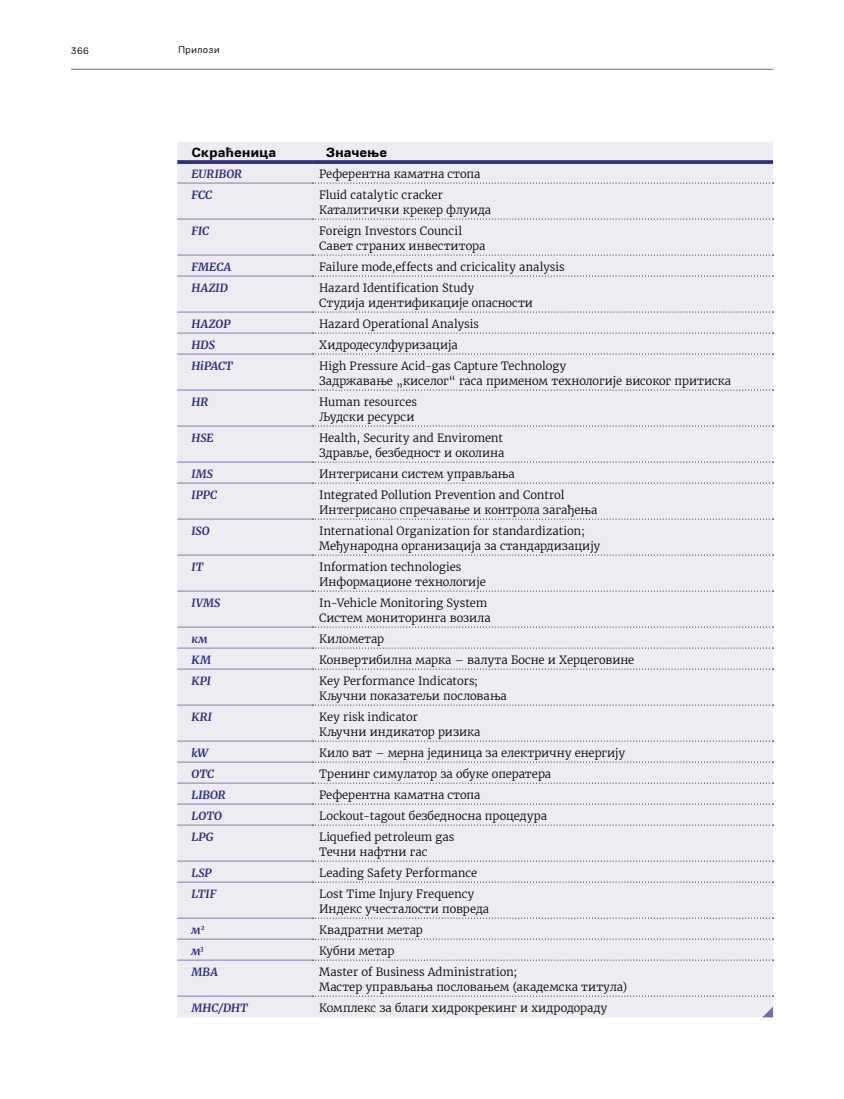
<style>
.page{position:relative;width:844px;height:1099px;background:#fff}
.page>*{position:absolute;margin:0;border:0;box-sizing:border-box;transform-origin:0 0}
.t1{font:700 13.75px "PF Encore Sans Pro";letter-spacing:.02em;color:#000}
.t2{font:300 11.25px/15px "Merriweather";color:#000}
.t3{font:italic 700 11.25px "Merriweather";letter-spacing:.01em;color:#2f2e7e}
.t4{font:10px "PF Encore Sans Pro";letter-spacing:.055em;color:#000}
</style>
<div class="page">
<hr style="left:71px;top:69px;width:701px;height:1px;background:#6863ac">
<div style="left:177px;top:142px;width:595px;height:875px;background:#edecf3"></div>
<hr style="left:177px;top:219px;width:135px;height:1px;background:#867eae">
<hr style="left:177px;top:255px;width:135px;height:1px;background:#867eae">
<hr style="left:177px;top:276px;width:135px;height:1px;background:#867eae">
<hr style="left:177px;top:312px;width:135px;height:1px;background:#867eae">
<hr style="left:177px;top:333px;width:135px;height:1px;background:#867eae">
<hr style="left:177px;top:354px;width:135px;height:1px;background:#867eae">
<hr style="left:177px;top:390px;width:135px;height:1px;background:#867eae">
<hr style="left:177px;top:426px;width:135px;height:1px;background:#867eae">
<hr style="left:177px;top:462px;width:135px;height:1px;background:#867eae">
<svg style="left:312px;top:218px;width:461px;height:1px"></svg>
<svg style="left:312px;top:254px;width:461px;height:1px"></svg>
<svg style="left:312px;top:275px;width:461px;height:1px"></svg>
<svg style="left:312px;top:311px;width:461px;height:1px"></svg>
<svg style="left:177px;top:160px;width:135px;height:4px"></svg>
<svg style="left:312px;top:160px;width:460px;height:4px"></svg>
<svg style="left:312px;top:332px;width:461px;height:1px"></svg>
<svg style="left:312px;top:353px;width:461px;height:1px"></svg>
<svg style="left:312px;top:389px;width:461px;height:1px"></svg>
<svg style="left:312px;top:425px;width:461px;height:1px"></svg>
<hr style="left:177px;top:483px;width:135px;height:1px;background:#867eae">
<hr style="left:177px;top:519px;width:135px;height:1px;background:#867eae">
<hr style="left:177px;top:554px;width:135px;height:1px;background:#867eae">
<hr style="left:177px;top:590px;width:135px;height:1px;background:#867eae">
<hr style="left:177px;top:626px;width:135px;height:1px;background:#867eae">
<hr style="left:177px;top:647px;width:135px;height:1px;background:#867eae">
<hr style="left:177px;top:668px;width:135px;height:1px;background:#867eae">
<hr style="left:177px;top:704px;width:135px;height:1px;background:#867eae">
<hr style="left:177px;top:740px;width:135px;height:1px;background:#867eae">
<hr style="left:177px;top:761px;width:135px;height:1px;background:#867eae">
<hr style="left:177px;top:782px;width:135px;height:1px;background:#867eae">
<hr style="left:177px;top:803px;width:135px;height:1px;background:#867eae">
<hr style="left:177px;top:824px;width:135px;height:1px;background:#867eae">
<hr style="left:177px;top:938px;width:135px;height:1px;background:#867eae">
<hr style="left:177px;top:959px;width:135px;height:1px;background:#867eae">
<hr style="left:177px;top:995px;width:135px;height:1px;background:#867eae">
<hr style="left:177px;top:860px;width:135px;height:1px;background:#867eae">
<hr style="left:177px;top:881px;width:135px;height:1px;background:#867eae">
<hr style="left:177px;top:917px;width:135px;height:1px;background:#867eae">
<hr style="left:177px;top:183px;width:135px;height:1px;background:#867eae">
<svg style="left:312px;top:461px;width:461px;height:1px"></svg>
<svg style="left:312px;top:482px;width:461px;height:1px"></svg>
<svg style="left:312px;top:518px;width:461px;height:1px"></svg>
<svg style="left:312px;top:554px;width:461px;height:1px"></svg>
<svg style="left:312px;top:590px;width:461px;height:1px"></svg>
<svg style="left:312px;top:626px;width:461px;height:1px"></svg>
<svg style="left:312px;top:647px;width:461px;height:1px"></svg>
<svg style="left:312px;top:668px;width:461px;height:1px"></svg>
<svg style="left:312px;top:704px;width:461px;height:1px"></svg>
<svg style="left:312px;top:740px;width:461px;height:1px"></svg>
<svg style="left:312px;top:761px;width:461px;height:1px"></svg>
<svg style="left:312px;top:782px;width:461px;height:1px"></svg>
<svg style="left:312px;top:803px;width:461px;height:1px"></svg>
<svg style="left:312px;top:824px;width:461px;height:1px"></svg>
<svg style="left:312px;top:938px;width:461px;height:1px"></svg>
<svg style="left:312px;top:959px;width:461px;height:1px"></svg>
<svg style="left:312px;top:995px;width:461px;height:1px"></svg>
<svg style="left:312px;top:860px;width:461px;height:1px"></svg>
<svg style="left:312px;top:881px;width:461px;height:1px"></svg>
<svg style="left:312px;top:917px;width:461px;height:1px"></svg>
<svg style="left:312px;top:182px;width:461px;height:1px"></svg>
<svg style="left:762px;top:1006px;width:10px;height:11px"></svg>
<p class="t4" style="left:71px;top:44px;width:20px">366</p>
<p class="t4" style="left:178px;top:44px;width:43px">Прилози</p>
<p class="t1" style="left:191px;top:144px;width:86px">Скраћеница</p>
<p class="t1" style="left:326px;top:144px;width:63px">Значење</p>
<p class="t3" style="left:191px;top:166px;width:52px">EURIBOR</p>
<p class="t2" style="left:319px;top:166px;width:163px">Референтна каматна стопа</p>
<p class="t3" style="left:191px;top:187px;width:22px">FCC</p>
<p class="t2" style="left:319px;top:187px;width:173px">Fluid catalytic cracker<br>Каталитички крекер флуида</p>
<p class="t3" style="left:191px;top:223px;width:19px">FIC</p>
<p class="t2" style="left:319px;top:223px;width:168px">Foreign Investors Council<br>Савет страних инвеститора</p>
<p class="t3" style="left:191px;top:259px;width:41px">FMECA</p>
<p class="t2" style="left:319px;top:259px;width:247px">Failure mode,effects and cricicality analysis</p>
<p class="t3" style="left:191px;top:280px;width:38px">HAZID</p>
<p class="t2" style="left:319px;top:280px;width:215px">Hazard Identification Study<br>Студија идентификације опасности</p>
<p class="t3" style="left:191px;top:316px;width:41px">HAZOP</p>
<p class="t2" style="left:319px;top:316px;width:161px">Hazard Operational Analysis</p>
<p class="t3" style="left:191px;top:337px;width:25px">HDS</p>
<p class="t2" style="left:319px;top:337px;width:140px">Хидродесулфуризација</p>
<p class="t3" style="left:191px;top:358px;width:43px">HiPACT</p>
<p class="t2" style="left:319px;top:358px;width:413px">High Pressure Acid-gas Capture Technology<br>Задржавање „киселог“ гаса применом технологије високог притиска</p>
<p class="t3" style="left:191px;top:394px;width:18px">HR</p>
<p class="t2" style="left:319px;top:394px;width:99px">Human resources<br>Људски ресурси</p>
<p class="t3" style="left:191px;top:430px;width:24px">HSE</p>
<p class="t2" style="left:319px;top:430px;width:187px">Health, Security and Enviroment<br>Здравље, безбедност и околина</p>
<p class="t3" style="left:191px;top:466px;width:23px">IMS</p>
<p class="t2" style="left:319px;top:466px;width:197px">Интегрисани систем управљања</p>
<p class="t3" style="left:191px;top:487px;width:27px">IPPC</p>
<p class="t2" style="left:319px;top:487px;width:280px">Integrated Pollution Prevention and Control<br>Интегрисано спречавање и контрола загађења</p>
<p class="t3" style="left:191px;top:523px;width:20px">ISO</p>
<p class="t2" style="left:319px;top:523px;width:282px">International Organization for standardization;<br>Међународна организација за стандардизацију</p>
<p class="t3" style="left:191px;top:559px;width:13px">IT</p>
<p class="t2" style="left:319px;top:559px;width:168px">Information technologies<br>Информационе технологије</p>
<p class="t3" style="left:191px;top:595px;width:31px">IVMS</p>
<p class="t2" style="left:319px;top:595px;width:173px">In-Vehicle Monitoring System<br>Систем мониторинга возила</p>
<p class="t3" style="left:191px;top:631px;width:17px">км</p>
<p class="t2" style="left:319px;top:631px;width:67px">Километар</p>
<p class="t3" style="left:191px;top:652px;width:21px">KM</p>
<p class="t2" style="left:319px;top:652px;width:316px">Конвертибилна марка – валута Босне и Херцеговине</p>
<p class="t3" style="left:191px;top:673px;width:21px">KPI</p>
<p class="t2" style="left:319px;top:673px;width:189px">Key Performance Indicators;<br>Кључни показатељи пословања</p>
<p class="t3" style="left:191px;top:709px;width:22px">KRI</p>
<p class="t2" style="left:319px;top:709px;width:163px">Key risk indicator<br>Кључни индикатор ризика</p>
<p class="t3" style="left:191px;top:745px;width:18px">kW</p>
<p class="t2" style="left:319px;top:745px;width:307px">Кило ват – мерна јединица за електричну енергију</p>
<p class="t3" style="left:191px;top:766px;width:24px">ОТС</p>
<p class="t2" style="left:319px;top:766px;width:233px">Тренинг симулатор за обуке оператера</p>
<p class="t3" style="left:191px;top:787px;width:36px">LIBOR</p>
<p class="t2" style="left:319px;top:787px;width:163px">Референтна каматна стопа</p>
<p class="t3" style="left:191px;top:808px;width:32px">LOTO</p>
<p class="t2" style="left:319px;top:808px;width:229px">Lockout-tagout безбедносна процедура</p>
<p class="t3" style="left:191px;top:829px;width:23px">LPG</p>
<p class="t2" style="left:319px;top:829px;width:137px">Liquefied petroleum gas<br>Течни нафтни гас</p>
<p class="t3" style="left:191px;top:865px;width:22px">LSP</p>
<p class="t2" style="left:319px;top:865px;width:159px">Leading Safety Performance</p>
<p class="t3" style="left:191px;top:886px;width:26px">LTIF</p>
<p class="t2" style="left:319px;top:886px;width:171px">Lost Time Injury Frequency<br>Индекс учесталости повреда</p>
<p class="t3" style="left:191px;top:922px;width:15px">м<sup>2</sup></p>
<p class="t2" style="left:319px;top:922px;width:105px">Квадратни метар</p>
<p class="t3" style="left:191px;top:943px;width:14px">м<sup>3</sup></p>
<p class="t2" style="left:319px;top:943px;width:77px">Кубни метар</p>
<p class="t3" style="left:191px;top:964px;width:28px">MBA</p>
<p class="t2" style="left:319px;top:964px;width:309px">Master of Business Administration;<br>Мастер управљања пословањем (академска титула)</p>
<p class="t3" style="left:191px;top:1000px;width:58px">MHC/DHT</p>
<p class="t2" style="left:319px;top:1000px;width:289px">Комплекс за благи хидрокрекинг и хидродораду</p>
</div>
